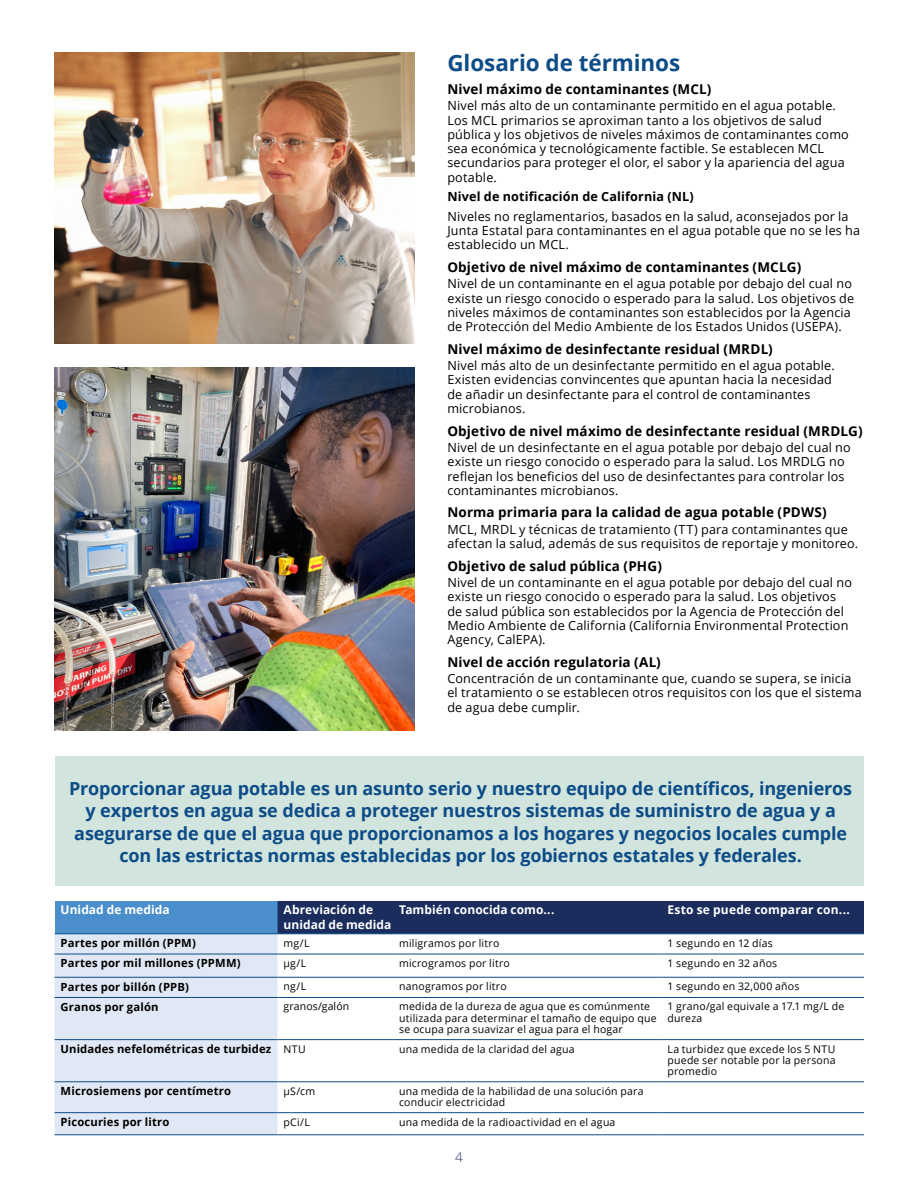
<style>
.page{position:relative;width:918px;height:1188px;background:#fff}
.page>*{position:absolute;margin:0;border:0;box-sizing:border-box;transform-origin:0 0}
.t1{font:700 22.5px "Open Sans";letter-spacing:-.005em;color:#0d4c87}
.t2{font:700 18px/22.5px "Open Sans";letter-spacing:-.01em;color:#0d4c87;text-align:center}
.t3{font:700 13.5px "Open Sans";letter-spacing:.01em;color:#000}
.t4{font:300 13.5px "Open Sans";color:#1a2d5c}
.t5{font:12.6px/14.2px "Open Sans";letter-spacing:.015em;color:#000}
.t6{font:700 12.6px "Open Sans";letter-spacing:.015em;color:#000}
.t7{font:700 12px/15px "Open Sans";letter-spacing:.005em;color:#fff}
.t8{font:700 11.25px "Open Sans";letter-spacing:.015em;color:#000}
.t9{font:10.5px/11.2px "Open Sans";letter-spacing:.02em;color:#000}
.s1{font-weight:400;font-size:10.5px}
</style>
<div class="page">
<img style="left:54px;top:367px;width:361px;height:363px">
<img style="left:54px;top:52px;width:361px;height:291px">
<div style="left:56px;top:757px;width:808px;height:129px;background:#d1e4dd"></div>
<div style="left:55px;top:901px;width:223px;height:33px;background:#4a8fcb"></div>
<div style="left:278px;top:901px;width:586px;height:33px;background:#1a2d5c"></div>
<div style="left:55px;top:934px;width:223px;height:200px;background:#e1e8f5"></div>
<hr style="left:55px;top:954px;width:223px;height:1px;background:#0d4c87">
<hr style="left:278px;top:954px;width:115px;height:1px;background:#0d4c87">
<hr style="left:393px;top:954px;width:268px;height:1px;background:#0d4c87">
<hr style="left:662px;top:954px;width:202px;height:1px;background:#0d4c87">
<hr style="left:55px;top:977px;width:223px;height:1px;background:#0d4c87">
<hr style="left:278px;top:977px;width:115px;height:1px;background:#0d4c87">
<hr style="left:393px;top:977px;width:268px;height:1px;background:#0d4c87">
<hr style="left:662px;top:977px;width:202px;height:1px;background:#0d4c87">
<hr style="left:55px;top:997px;width:223px;height:1px;background:#0d4c87">
<hr style="left:278px;top:997px;width:115px;height:1px;background:#0d4c87">
<hr style="left:393px;top:997px;width:268px;height:1px;background:#0d4c87">
<hr style="left:662px;top:997px;width:202px;height:1px;background:#0d4c87">
<hr style="left:55px;top:1039px;width:223px;height:1px;background:#0d4c87">
<hr style="left:278px;top:1039px;width:115px;height:1px;background:#0d4c87">
<hr style="left:393px;top:1039px;width:268px;height:1px;background:#0d4c87">
<hr style="left:662px;top:1039px;width:202px;height:1px;background:#0d4c87">
<hr style="left:55px;top:1081px;width:223px;height:1px;background:#0d4c87">
<hr style="left:278px;top:1081px;width:115px;height:1px;background:#0d4c87">
<hr style="left:393px;top:1081px;width:268px;height:1px;background:#0d4c87">
<hr style="left:662px;top:1081px;width:202px;height:1px;background:#0d4c87">
<hr style="left:55px;top:1112px;width:223px;height:1px;background:#0d4c87">
<hr style="left:278px;top:1112px;width:115px;height:1px;background:#0d4c87">
<hr style="left:393px;top:1112px;width:268px;height:1px;background:#0d4c87">
<hr style="left:662px;top:1112px;width:202px;height:1px;background:#0d4c87">
<hr style="left:55px;top:933px;width:223px;height:1px;background:#0d4c87">
<hr style="left:278px;top:933px;width:115px;height:1px;background:#0d4c87">
<hr style="left:393px;top:933px;width:268px;height:1px;background:#0d4c87">
<hr style="left:662px;top:933px;width:202px;height:1px;background:#0d4c87">
<hr style="left:55px;top:1134px;width:223px;height:1px;background:#0d4c87">
<hr style="left:278px;top:1134px;width:115px;height:1px;background:#0d4c87">
<hr style="left:393px;top:1134px;width:268px;height:1px;background:#0d4c87">
<hr style="left:662px;top:1134px;width:202px;height:1px;background:#0d4c87">
<h1 class="t1" style="left:447px;top:47px;width:234px">Glosario de términos</h1>
<p class="t3" style="left:447px;top:79px;width:265px">Nivel máximo de contaminantes (MCL)</p>
<p class="t5" style="left:447px;top:98px;width:403px">Nivel más alto de un contaminante permitido en el agua potable.<br>Los MCL primarios se aproximan tanto a los objetivos de salud pública y los objetivos de niveles máximos de contaminantes como sea económica y tecnológicamente factible. Se establecen MCL secundarios para proteger el olor, el sabor y la apariencia del agua potable.</p>
<p class="t6" style="left:447px;top:188px;width:248px">Nivel de notificación de California (NL)</p>
<p class="t5" style="left:447px;top:209px;width:414px">Niveles no reglamentarios, basados en la salud, aconsejados por la<br>Junta Estatal para contaminantes en el agua potable que no se les ha establecido un MCL.</p>
<p class="t3" style="left:447px;top:258px;width:355px">Objetivo de nivel máximo de contaminantes (MCLG)</p>
<p class="t5" style="left:447px;top:276px;width:408px">Nivel de un contaminante en el agua potable por debajo del cual no existe un riesgo conocido o esperado para la salud. Los objetivos de niveles máximos de contaminantes son establecidos por la Agencia de Protección del Medio Ambiente de los Estados Unidos (USEPA).</p>
<p class="t3" style="left:447px;top:339px;width:327px">Nivel máximo de desinfectante residual (MRDL)</p>
<p class="t5" style="left:447px;top:358px;width:389px">Nivel más alto de un desinfectante permitido en el agua potable.<br>Existen evidencias convincentes que apuntan hacia la necesidad de añadir un desinfectante para el control de contaminantes microbianos.</p>
<p class="t3" style="left:447px;top:421px;width:417px">Objetivo de nivel máximo de desinfectante residual (MRDLG)</p>
<p class="t5" style="left:447px;top:440px;width:405px">Nivel de un desinfectante en el agua potable por debajo del cual no existe un riesgo conocido o esperado para la salud. Los MRDLG no reflejan los beneficios del uso de desinfectantes para controlar los contaminantes microbianos.</p>
<p class="t3" style="left:447px;top:503px;width:381px">Norma primaria para la calidad de agua potable (PDWS)</p>
<p class="t5" style="left:447px;top:522px;width:412px">MCL, MRDL y técnicas de tratamiento (TT) para contaminantes que afectan la salud, además de sus requisitos de reportaje y monitoreo.</p>
<p class="t3" style="left:447px;top:556px;width:216px">Objetivo de salud pública (PHG)</p>
<p class="t5" style="left:447px;top:575px;width:406px">Nivel de un contaminante en el agua potable por debajo del cual no existe un riesgo conocido o esperado para la salud. Los objetivos de salud pública son establecidos por la Agencia de Protección del Medio Ambiente de California (California Environmental Protection Agency, CalEPA).</p>
<p class="t3" style="left:447px;top:652px;width:215px">Nivel de acción regulatoria (AL)</p>
<p class="t5" style="left:447px;top:671px;width:416px">Concentración de un contaminante que, cuando se supera, se inicia el tratamiento o se establecen otros requisitos con los que el sistema de agua debe cumplir.</p>
<p class="t2" style="left:69px;top:776px;width:785px">Proporcionar agua potable es un asunto serio y nuestro equipo de científicos, ingenieros y expertos en agua se dedica a proteger nuestros sistemas de suministro de agua y a asegurarse de que el agua que proporcionamos a los hogares y negocios locales cumple con las estrictas normas establecidas por los gobiernos estatales y federales.</p>
<p class="t7" style="left:61px;top:902px;width:111px">Unidad de medida</p>
<p class="t7" style="left:284px;top:902px;width:109px">Abreviación de unidad de medida</p>
<p class="t7" style="left:399px;top:902px;width:157px">También conocida como...</p>
<p class="t7" style="left:668px;top:902px;width:184px">Esto se puede comparar con...</p>
<p class="t8" style="left:61px;top:935px;width:137px">Partes por millón (PPM)</p>
<p class="t9" style="left:284px;top:937px;width:27px">mg/L</p>
<p class="t9" style="left:399px;top:937px;width:102px">miligramos por litro</p>
<p class="t9" style="left:668px;top:937px;width:107px">1 segundo en 12 días</p>
<p class="t8" style="left:61px;top:955px;width:182px">Partes por mil millones (PPMM)</p>
<p class="t9" style="left:284px;top:957px;width:24px">µg/L</p>
<p class="t9" style="left:399px;top:957px;width:112px">microgramos por litro</p>
<p class="t9" style="left:668px;top:957px;width:111px">1 segundo en 32 años</p>
<p class="t8" style="left:61px;top:979px;width:130px">Partes por billón (PPB)</p>
<p class="t9" style="left:284px;top:980px;width:24px">ng/L</p>
<p class="t9" style="left:399px;top:980px;width:109px">nanogramos por litro</p>
<p class="t9" style="left:668px;top:980px;width:133px">1 segundo en 32,000 años</p>
<p class="t8" style="left:61px;top:999px;width:100px">Granos por galón</p>
<p class="t9" style="left:284px;top:1001px;width:67px">granos/galón</p>
<p class="t9" style="left:399px;top:1001px;width:259px">medida de la dureza de agua que es comúnmente utilizada para determinar el tamaño de equipo que se ocupa para suavizar el agua para el hogar</p>
<p class="t9" style="left:668px;top:1001px;width:178px">1 grano/gal equivale a 17.1 mg/L de dureza</p>
<p class="t8" style="left:61px;top:1041px;width:247px">Unidades nefelométricas de turbidez <span class="s1">NTU</span></p>
<p class="t9" style="left:399px;top:1043px;width:177px">una medida de la claridad del agua</p>
<p class="t9" style="left:668px;top:1043px;width:170px;text-align:justify">La turbidez que excede los 5 NTU puede ser notable por la persona promedio</p>
<p class="t8" style="left:61px;top:1083px;width:172px">Microsiemens por centímetro</p>
<p class="t9" style="left:284px;top:1085px;width:33px">µS/cm</p>
<p class="t9" style="left:399px;top:1085px;width:246px">una medida de la habilidad de una solución para conducir electricidad</p>
<p class="t8" style="left:61px;top:1114px;width:110px">Picocuries por litro</p>
<p class="t9" style="left:284px;top:1116px;width:28px">pCi/L</p>
<p class="t9" style="left:399px;top:1116px;width:218px">una medida de la radioactividad en el agua</p>
<p class="t4" style="left:455px;top:1147px;width:9px">4</p>
</div>
